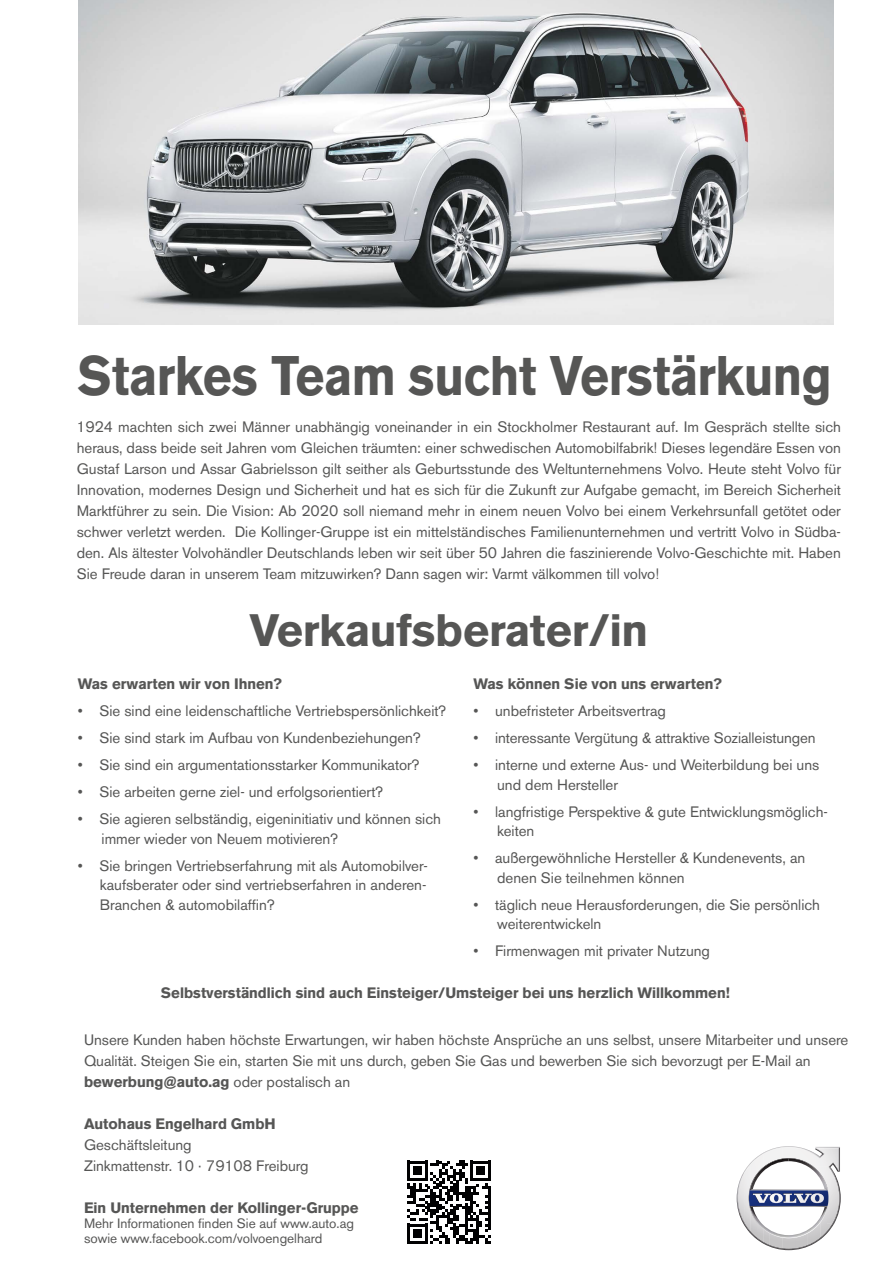
<style>
.page{position:relative;width:893px;height:1263px;background:#fff}
.page>*{position:absolute;margin:0;border:0;box-sizing:border-box;transform-origin:0 0}
.t1{font:700 55.2px "Volvo Sans Pro";color:#565655;scale:.9 1}
.t2{font:700 45px "Volvo Sans Pro";color:#565655}
.t3{font:15px/21px "Volvo Sans Pro";color:#565655}
.t4{font:700 15px "Volvo Sans Pro";color:#565655}
.t5{font:13.5px/15px "Volvo Sans Pro";color:#565655}
.s1{font-weight:700}
</style>
<div class="page">
<img style="left:78px;top:0;width:755px;height:325px">
<svg style="left:737px;top:1146px;width:104px;height:104px"></svg>
<svg style="left:407px;top:1160px;width:84px;height:84px"></svg>
<h1 class="t1" style="left:78px;top:343px;width:839px">Starkes Team sucht Verstärkung</h1>
<p class="t3" style="left:77px;top:416px;width:766px;text-align:justify">1924 machten sich zwei Männer unabhängig voneinander in ein Stockholmer Restaurant auf. Im Gespräch stellte sich heraus, dass beide seit Jahren vom Gleichen träumten: einer schwedischen Automobilfabrik! Dieses legendäre Essen von Gustaf Larson und Assar Gabrielsson gilt seither als Geburtsstunde des Weltunternehmens Volvo. Heute steht Volvo für Innovation, modernes Design und Sicherheit und hat es sich für die Zukunft zur Aufgabe gemacht, im Bereich Sicherheit Marktführer zu sein. Die Vision: Ab 2020 soll niemand mehr in einem neuen Volvo bei einem Verkehrsunfall getötet oder schwer verletzt werden. Die Kollinger-Gruppe ist ein mittelständisches Familienunternehmen und vertritt Volvo in Südba&shy;den. Als ältester Volvohändler Deutschlands leben wir seit über 50 Jahren die faszinierende Volvo-Geschichte mit. Haben Sie Freude daran in unserem Team mitzuwirken? Dann sagen wir: Varmt välkommen till volvo!</p>
<h2 class="t2" style="left:250px;top:603px;width:400px">Verkaufsberater/in</h2>
<p class="t4" style="left:78px;top:675px;width:206px">Was erwarten wir von Ihnen?</p>
<p class="t3" style="left:78px;top:700px;width:370px">• Sie sind eine leidenschaftliche Vertriebspersönlichkeit?</p>
<p class="t3" style="left:78px;top:727px;width:344px">• Sie sind stark im Aufbau von Kundenbeziehungen?</p>
<p class="t3" style="left:78px;top:754px;width:343px">• Sie sind ein argumentationsstarker Kommunikator?</p>
<p class="t3" style="left:78px;top:781px;width:307px">• Sie arbeiten gerne ziel- und erfolgsorientiert?</p>
<p class="t3" style="left:102px;top:809px;width:341px;line-height:19.5px;text-indent:-24px">• Sie agieren selbständig, eigeninitiativ und können sich immer wieder von Neuem motivieren?</p>
<p class="t3" style="left:100px;top:856px;width:330px;line-height:19.5px;text-align:justify;text-indent:-22px">• Sie bringen Vertriebserfahrung mit als Automobilver&shy;kaufsberater oder sind vertriebserfahren in anderen-Branchen &amp; automobilaffin?</p>
<p class="t4" style="left:473px;top:675px;width:250px">Was können Sie von uns erwarten?</p>
<p class="t3" style="left:473px;top:700px;width:194px">• unbefristeter Arbeitsvertrag</p>
<p class="t3" style="left:473px;top:727px;width:344px">• interessante Vergütung &amp; attraktive Sozialleistungen</p>
<p class="t3" style="left:497px;top:755px;width:324px;line-height:19.5px;text-indent:-24px">• interne und externe Aus- und Weiterbildung bei uns und dem Hersteller</p>
<p class="t3" style="left:497px;top:802px;width:332px;line-height:19.5px;text-indent:-24px">• langfristige Perspektive &amp; gute Entwicklungsmöglich&shy;keiten</p>
<p class="t3" style="left:497px;top:848px;width:310px;line-height:19.5px;text-indent:-24px">• außergewöhnliche Hersteller &amp; Kundenevents, an denen Sie teilnehmen können</p>
<p class="t3" style="left:497px;top:895px;width:324px;line-height:19.5px;text-indent:-24px">• täglich neue Herausforderungen, die Sie persönlich weiterentwickeln</p>
<p class="t3" style="left:473px;top:940px;width:238px">• Firmenwagen mit privater Nutzung</p>
<p class="t4" style="left:161px;top:983px;width:571px">Selbstverständlich sind auch Einsteiger/Umsteiger bei uns herzlich Willkommen!</p>
<p class="t3" style="left:84px;top:1029px;width:766px">Unsere Kunden haben höchste Erwartungen, wir haben höchste Ansprüche an uns selbst, unsere Mitarbeiter und unsere<br>Qualität. Steigen Sie ein, starten Sie mit uns durch, geben Sie Gas und bewerben Sie sich bevorzugt per E-Mail an <span class="s1">bewerbung@auto.ag</span> oder postalisch an</p>
<p class="t4" style="left:84px;top:1115px;width:193px">Autohaus Engelhard GmbH</p>
<p class="t3" style="left:84px;top:1134px;width:226px">Geschäftsleitung<br>Zinkmattenstr. 10 · 79108 Freiburg</p>
<p class="t4" style="left:84px;top:1199px;width:276px">Ein Unternehmen der Kollinger-Gruppe</p>
<p class="t5" style="left:84px;top:1216px;width:271px">Mehr Informationen finden Sie auf www.auto.ag sowie www.facebook.com/volvoengelhard</p>
</div>
